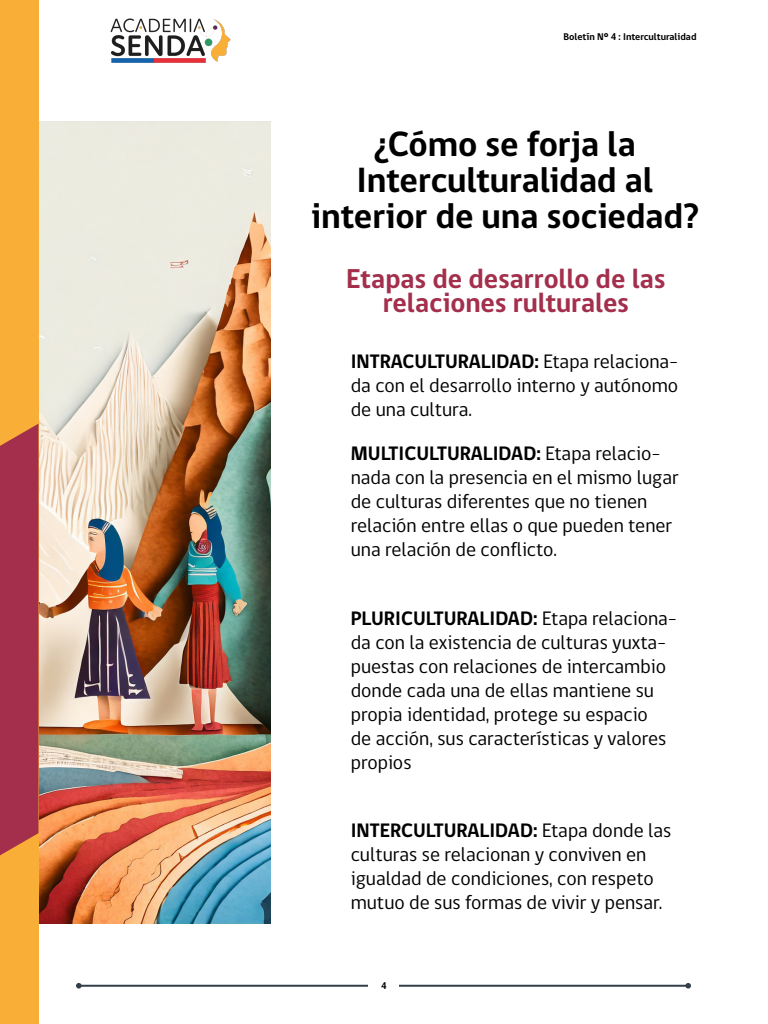
<style>
.page{position:relative;width:768px;height:1024px;background:#fff}
.page>*{position:absolute;margin:0;border:0;box-sizing:border-box;transform-origin:0 0}
.t1{font:700 36px/36px "gob CL";letter-spacing:-.005em;color:#000;text-align:center}
.t2{font:700 28px/24px "gob CL";letter-spacing:-.005em;color:#a32f4c;text-align:center}
.t3{font:20px/24px "gob CL";color:#000}
.t4{font:700 10px "gob CL";color:#000}
.s1{font-weight:700}
</style>
<div class="page">
<img style="left:38px;top:121px;width:233px;height:803px">
<div style="left:0;top:0;width:38px;height:1024px;background:#f9af37"></div>
<svg style="left:0;top:424px;width:39px;height:431px;background:#a8364a"></svg>
<hr style="left:79px;top:985px;width:289px;height:2px;background:#343e4a">
<svg style="left:76px;top:983px;width:6px;height:6px"></svg>
<hr style="left:399px;top:985px;width:289px;height:2px;background:#343e4a">
<svg style="left:685px;top:983px;width:6px;height:6px"></svg>
<img style="left:110px;top:18px;width:121px;height:45px">
<p class="t4" style="left:563px;top:29px;width:135px">Boletín Nº 4 : Interculturalidad</p>
<h1 class="t1" style="left:311px;top:127px;width:390px">¿Cómo se forja la<br>Interculturalidad al interior de una sociedad?</h1>
<h2 class="t2" style="left:346px;top:267px;width:321px">Etapas de desarrollo de las relaciones rulturales</h2>
<p class="t3" style="left:351px;top:350px;width:329px;text-align:justify"><span class="s1">INTRACULTURALIDAD:</span> Etapa relaciona&shy;da con el desarrollo interno y autónomo de una cultura.</p>
<p class="t3" style="left:351px;top:442px;width:330px"><span class="s1">MULTICULTURALIDAD:</span> Etapa relacio&shy;nada con la presencia en el mismo lugar de culturas diferentes que no tienen relación entre ellas o que pueden tener una relación de conflicto.</p>
<p class="t3" style="left:351px;top:607px;width:328px"><span class="s1">PLURICULTURALIDAD:</span> Etapa relaciona&shy;da con la existencia de culturas yuxta&shy;puestas con relaciones de intercambio donde cada una de ellas mantiene su propia identidad, protege su espacio<br>de acción, sus características y valores propios</p>
<p class="t3" style="left:351px;top:819px;width:322px"><span class="s1">INTERCULTURALIDAD:</span> Etapa donde las culturas se relacionan y conviven en igualdad de condiciones, con respeto mutuo de sus formas de vivir y pensar.</p>
<p class="t4" style="left:381px;top:978px;width:7px">4</p>
</div>
